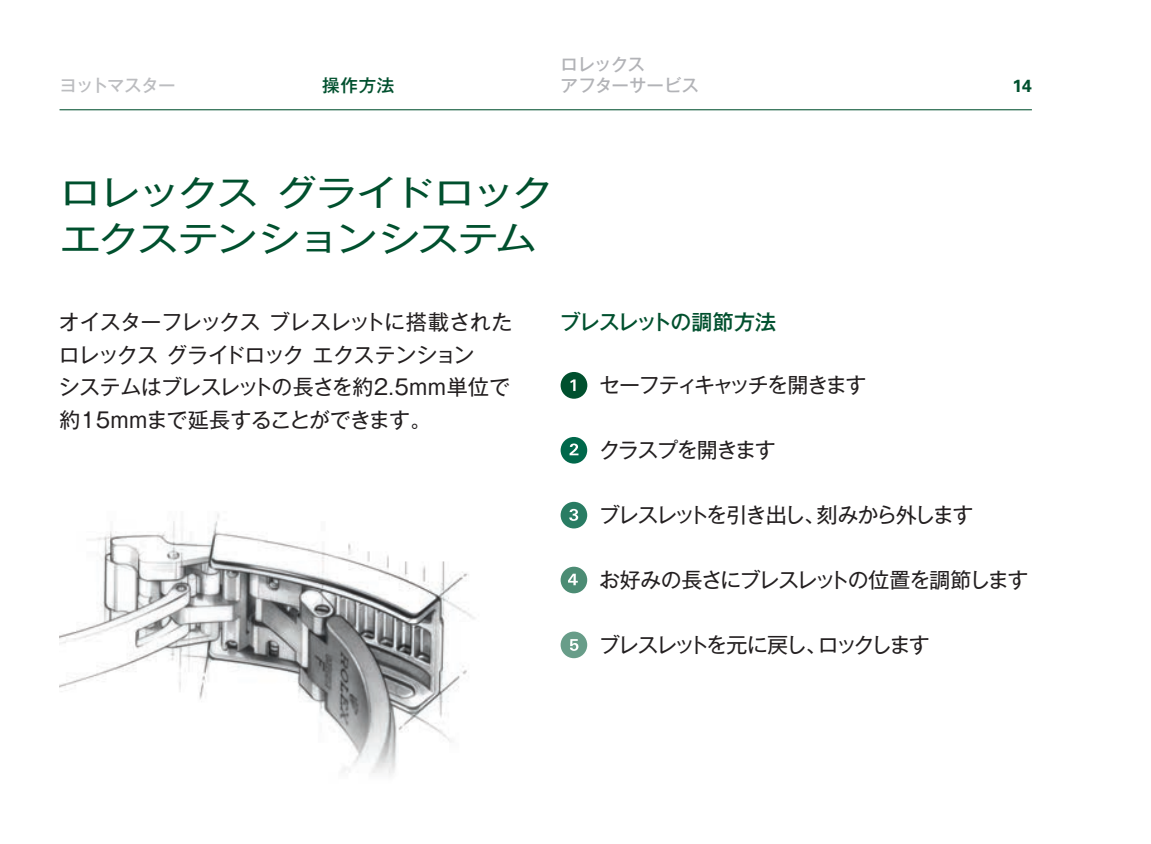
<style>
.page{position:relative;width:1151px;height:844px;background:#fff}
.page>*{position:absolute;margin:0;border:0;box-sizing:border-box;transform-origin:0 0}
.t1{font:35px/45.5px "Gothic MB101 Pro";letter-spacing:-.06em;color:#00502e;scale:1.2 1}
.t2{font:21px/32.6px "Gothic MB101 Pro";letter-spacing:-.035em;color:#231f20}
.t3{font:21px "Gothic MB101 Pro";letter-spacing:-.06em;color:#231f20}
.t4{font:21px "Gothic MB101 Pro";letter-spacing:-.105em;color:#231f20}
.t5{font:21px "Gothic MB101 Pro";letter-spacing:-.12em;color:#231f20}
.t6{font:500 21px "Gothic MB101 Pro";letter-spacing:-.065em;color:#00502e}
.t7{font:500 17.5px "Gothic MB101 Pro";letter-spacing:-.005em;color:#b2b3b7}
.t8{font:500 17.5px "Gothic MB101 Pro";letter-spacing:-.045em;color:#bcbdc0}
.t9{font:500 17.5px "Gothic MB101 Pro";letter-spacing:-.03em;color:#b2b3b7}
.t10{font:500 17.5px "Gothic MB101 Pro";color:#00502e}
.t11{font:700 17.5px "Univers LT Std";color:#00502e}
</style>
<div class="page">
<hr style="left:60px;top:109px;width:972px;height:1px;background:#00502e">
<img style="left:60px;top:514px;width:415px;height:261px">
<div style="left:561px;top:372px;width:26px;height:26px;background:#00502e;border-radius:50%"></div>
<svg style="left:570px;top:379px;width:5px;height:12px"></svg>
<div style="left:561px;top:437px;width:26px;height:26px;background:#00684b;border-radius:50%"></div>
<svg style="left:569px;top:443px;width:9px;height:12px"></svg>
<div style="left:561px;top:501px;width:26px;height:27px;background:#297c63;border-radius:50%"></div>
<svg style="left:569px;top:508px;width:9px;height:12px"></svg>
<div style="left:561px;top:566px;width:26px;height:27px;background:#4c8c74;border-radius:50%"></div>
<svg style="left:568px;top:573px;width:10px;height:12px"></svg>
<div style="left:561px;top:631px;width:26px;height:27px;background:#689d89;border-radius:50%"></div>
<svg style="left:570px;top:639px;width:8px;height:11px"></svg>
<p class="t9" style="left:561px;top:49px;width:86px">ロレックス</p>
<p class="t8" style="left:60px;top:70px;width:118px">ヨットマスター</p>
<p class="t7" style="left:561px;top:70px;width:140px">アフターサービス</p>
<p class="t10" style="left:322px;top:70px;width:74px">操作方法</p>
<h1 class="t1" style="left:60px;top:165px;width:413px">ロレックス グライドロックエクステンションシステム</h1>
<p class="t2" style="left:58px;top:303px;width:456px">オイスターフレックス ブレスレットに搭載されたロレックス グライドロック エクステンション<br>システムはブレスレットの長さを約2.5mm単位で約15mmまで延長することができます。</p>
<p class="t6" style="left:560px;top:305px;width:218px">ブレスレットの調節方法</p>
<p class="t3" style="left:599px;top:368px;width:269px">セーフティキャッチを開きます</p>
<p class="t3" style="left:599px;top:433px;width:178px">クラスプを開きます</p>
<p class="t4" style="left:599px;top:497px;width:376px">ブレスレットを引き出し、刻みから外します</p>
<p class="t11" style="left:1012px;top:76px;width:21px">14</p>
<p class="t3" style="left:599px;top:562px;width:431px">お好みの長さにブレスレットの位置を調節します</p>
<p class="t5" style="left:599px;top:627px;width:332px">ブレスレットを元に戻し、ロックします</p>
</div>
